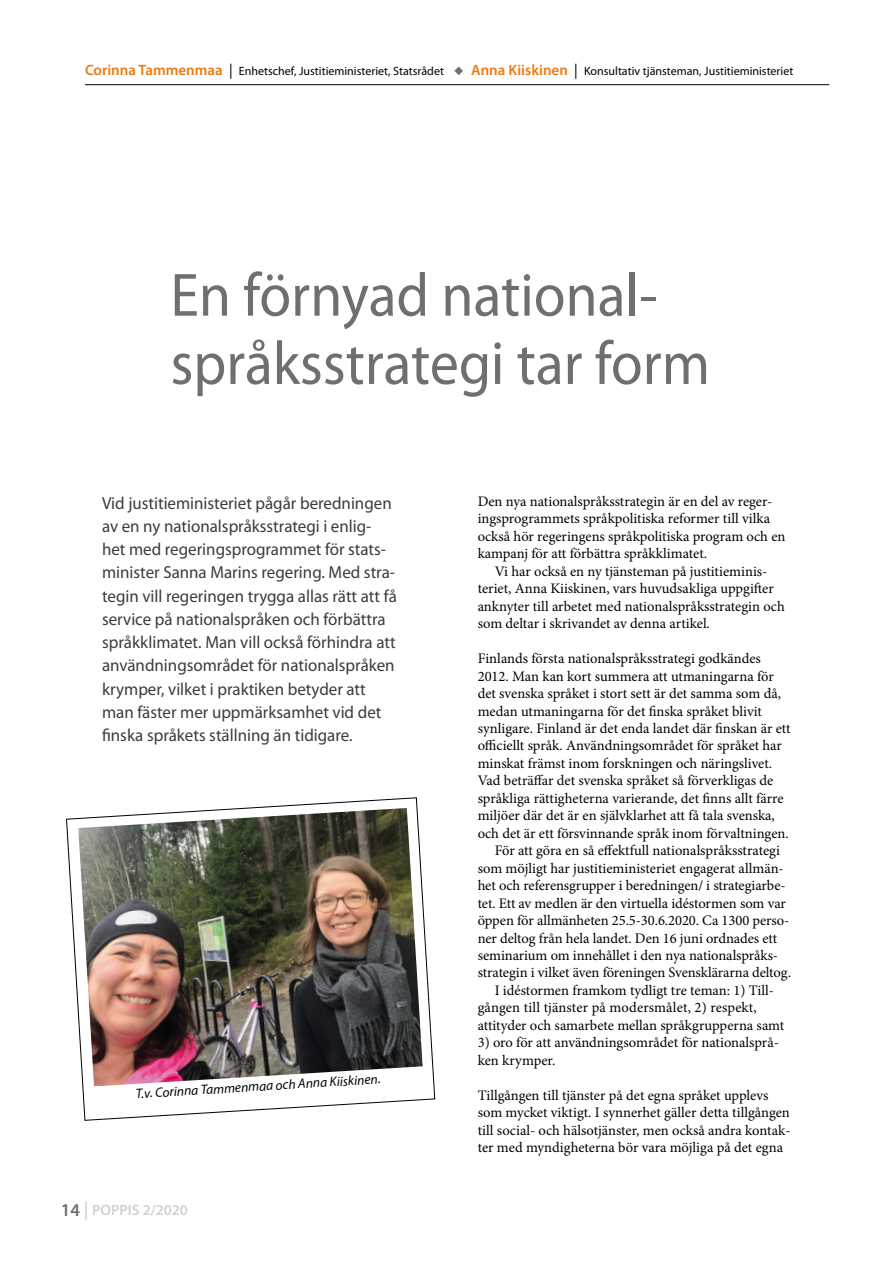
<style>
.page{position:relative;width:893px;height:1263px;background:#fff}
.page>*{position:absolute;margin:0;border:0;box-sizing:border-box;transform-origin:0 0}
.Rubrikis_30p_rak_sti{font:61.5px/68.2px "Myriad Pro";color:#706f6f;scale:.94 1}
._00-ingress_grå_swe{font:17.4px/23.2px "Myriad Pro";color:#3c3c3b}
.t1{font:600 15px "Myriad Pro";color:#d1d1d0}
._00-bröd_in_swe{font:14.55px/17.4px "Minion Pro";letter-spacing:-.005em;color:#000}
._00-Bildtext_kursiv{font:italic 13.5px "Myriad Pro";color:#000}
.kirjoittaja{font:12px "Myriad Pro";color:#000}
.s1{font-weight:600;font-size:15px;color:#ec7813}
.s2{font-size:15px}
.s3{color:#706f6f}
.s4{font-weight:600;font-size:15px;color:#ef7911}
.s5{font-size:18px;color:#706f6f}
.s6{font-size:18px}
</style>
<div class="page">
<hr style="left:85px;top:84px;width:744px;height:1px;background:#000">
<img style="left:66px;top:797px;width:370px;height:324px">
<p class="kirjoittaja" style="left:85px;top:64px;width:710px"><span class="s1">Corinna Tammenmaa</span> <span class="s2">|</span> Enhetschef, Justitieministeriet, Statsrådet <span class="s3">◆</span> <span class="s4">Anna Kiiskinen</span> <span class="s2">|</span> Konsultativ tjänsteman, Justitieministeriet</p>
<p class="Rubrikis_30p_rak_sti" style="left:170px;top:262px;width:576px">En förnyad national&shy;språksstrategi tar form</p>
<p class="_00-ingress_grå_swe" style="left:102px;top:491px;width:296px">Vid justitieministeriet pågår beredningen av en ny nationalspråksstrategi i enlig&shy;het med regeringsprogrammet för stats&shy;minister Sanna Marins regering. Med stra&shy;tegin vill regeringen trygga allas rätt att få service på nationalspråken och förbättra språkklimatet. Man vill också förhindra att användningsområdet för nationalspråken krymper, vilket i praktiken betyder att man fäster mer uppmärksamhet vid det finska språkets ställning än tidigare.</p>
<p class="_00-Bildtext_kursiv" style="left:135px;top:1085px;width:247px;rotate:-3deg">T.v. Corinna Tammenmaa och Anna Kiiskinen.</p>
<p class="t1" style="left:61px;top:1202px;width:129px"><span class="s5">14</span> <span class="s6">|</span> POPPIS 2/2020</p>
<p class="_00-bröd_in_swe" style="left:478px;top:493px;width:309px">Den nya nationalspråksstrategin är en del av reger&shy;ingsprogrammets språkpolitiska reformer till vilka också hör regeringens språkpolitiska program och en kampanj för att förbättra språkklimatet.</p>
<p class="_00-bröd_in_swe" style="left:478px;top:562px;width:309px;text-indent:17px">Vi har också en ny tjänsteman på justitieminis&shy;teriet, Anna Kiiskinen, vars huvudsakliga uppgifter anknyter till arbetet med nationalspråksstrategin och som deltar i skrivandet av denna artikel.</p>
<p class="_00-bröd_in_swe" style="left:478px;top:650px;width:314px">Finlands första nationalspråksstrategi godkändes 2012. Man kan kort summera att utmaningarna för det svenska språket i stort sett är det samma som då, medan utmaningarna för det finska språket blivit synligare. Finland är det enda landet där finskan är ett officiellt språk. Användningsområdet för språket har minskat främst inom forskningen och näringslivet.<br>Vad beträffar det svenska språket så förverkligas de språkliga rättigheterna varierande, det finns allt färre miljöer där det är en självklarhet att få tala svenska, och det är ett försvinnande språk inom förvaltningen.</p>
<p class="_00-bröd_in_swe" style="left:478px;top:842px;width:315px;text-indent:17px">För att göra en så effektfull nationalspråksstrategi som möjligt har justitieministeriet engagerat allmän&shy;het och referensgrupper i beredningen/ i strategiarbe&shy;tet. Ett av medlen är den virtuella idéstormen som var öppen för allmänheten 25.5-30.6.2020. Ca 1300 perso&shy;ner deltog från hela landet. Den 16 juni ordnades ett seminarium om innehållet i den nya nationalspråks&shy;strategin i vilket även föreningen Svensklärarna deltog.</p>
<p class="_00-bröd_in_swe" style="left:478px;top:982px;width:308px;text-indent:17px">I idéstormen framkom tydligt tre teman: 1) Till&shy;gången till tjänster på modersmålet, 2) respekt, attityder och samarbete mellan språkgrupperna samt</p>
<p class="_00-bröd_in_swe" style="left:478px;top:1034px;width:303px">3) oro för att användningsområdet för nationalsprå&shy;ken krymper.</p>
<p class="_00-bröd_in_swe" style="left:478px;top:1086px;width:314px">Tillgången till tjänster på det egna språket upplevs som mycket viktigt. I synnerhet gäller detta tillgången till social- och hälsotjänster, men också andra kontak&shy;ter med myndigheterna bör vara möjliga på det egna</p>
</div>
